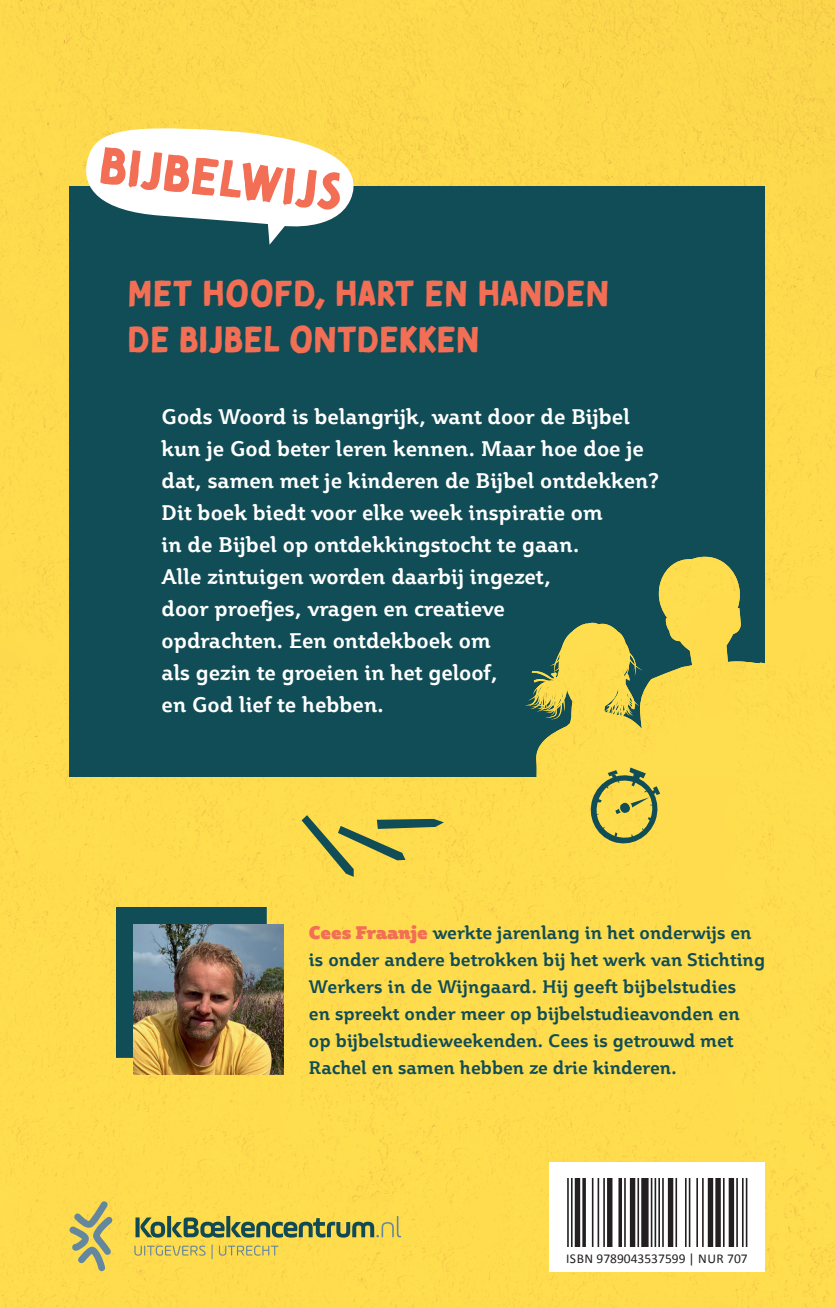
<style>
.page{position:relative;width:835px;height:1308px;background:#fff}
.page>*{position:absolute;margin:0;border:0;box-sizing:border-box;transform-origin:0 0}
.t1{font:51.2px "Tomarik Brush";color:#f26e54}
.t2{font:36px/46px "Tomarik Brush";color:#f26e54}
.t3{font:700 21px/32px "Plume";color:#fff}
.t4{font:700 18px/27px "Plume";color:#104d56}
.t5{font:13.6px "Calibri";color:#231f20}
.s1{font-family:"Plume Ad";font-weight:400;color:#f26e54}
</style>
<div class="page">
<div style="left:0;top:0;width:770px;height:257px;background:#fdd94c"></div>
<div style="left:770px;top:0;width:65px;height:1307px;background:#fedc4d"></div>
<div style="left:0;top:257px;width:102px;height:1050px;background:#fedc4d"></div>
<div style="left:704px;top:257px;width:66px;height:1050px;background:#fedc4e"></div>
<div style="left:102px;top:776px;width:534px;height:197px;background:#fedc4d"></div>
<div style="left:636px;top:776px;width:68px;height:531px;background:#fedc4d"></div>
<div style="left:102px;top:973px;width:67px;height:334px;background:#fedc4d"></div>
<div style="left:236px;top:973px;width:401px;height:334px;background:#fedc4d"></div>
<div style="left:169px;top:1074px;width:67px;height:233px;background:#fedc4d"></div>
<div style="left:69px;top:186px;width:695px;height:590px;background:#104d56"></div>
<svg style="left:525px;top:556px;width:239px;height:220px;fill:#fddc4e"></svg>
<img style="left:623px;top:558px;width:72px;height:170px">
<svg style="left:82px;top:124px;width:284px;height:121px"></svg>
<div style="left:549px;top:1161px;width:215px;height:109px;background:#fff"></div>
<svg style="left:135px;top:1215px;width:266px;height:22px;background:#9fa151"></svg>
<svg style="left:134px;top:1245px;width:72px;height:10px"></svg>
<svg style="left:212px;top:1243px;width:1px;height:15px"></svg>
<svg style="left:219px;top:1245px;width:59px;height:10px"></svg>
<svg style="left:69px;top:1200px;width:43px;height:70px;background:#c5bc6a"></svg>
<hr style="left:571px;top:1177px;width:2px;height:68px;background:#231f20">
<hr style="left:567px;top:1177px;width:2px;height:68px;background:#231f20">
<div style="left:575px;top:1177px;width:5px;height:68px;background:#231f20"></div>
<svg style="left:582px;top:1178px;width:4px;height:67px"></svg>
<hr style="left:603px;top:1177px;width:2px;height:68px;background:#231f20">
<hr style="left:598px;top:1177px;width:1px;height:68px;background:#231f20">
<hr style="left:592px;top:1177px;width:1px;height:68px;background:#231f20">
<div style="left:607px;top:1177px;width:5px;height:68px;background:#231f20"></div>
<svg style="left:618px;top:1178px;width:4px;height:67px"></svg>
<hr style="left:624px;top:1177px;width:2px;height:68px;background:#231f20">
<div style="left:630px;top:1177px;width:5px;height:68px;background:#231f20"></div>
<hr style="left:637px;top:1177px;width:2px;height:68px;background:#231f20">
<div style="left:641px;top:1177px;width:8px;height:68px;background:#231f20"></div>
<hr style="left:662px;top:1177px;width:2px;height:68px;background:#231f20">
<hr style="left:658px;top:1177px;width:2px;height:68px;background:#231f20">
<hr style="left:655px;top:1177px;width:1px;height:68px;background:#231f20">
<hr style="left:651px;top:1177px;width:1px;height:68px;background:#231f20">
<div style="left:668px;top:1177px;width:5px;height:68px;background:#231f20"></div>
<hr style="left:702px;top:1177px;width:2px;height:68px;background:#231f20">
<hr style="left:696px;top:1177px;width:2px;height:68px;background:#231f20">
<hr style="left:689px;top:1177px;width:1px;height:68px;background:#231f20">
<hr style="left:685px;top:1177px;width:2px;height:68px;background:#231f20">
<hr style="left:675px;top:1177px;width:2px;height:68px;background:#231f20">
<div style="left:715px;top:1177px;width:6px;height:68px;background:#231f20"></div>
<div style="left:708px;top:1177px;width:5px;height:68px;background:#231f20"></div>
<hr style="left:723px;top:1177px;width:2px;height:68px;background:#231f20">
<div style="left:729px;top:1177px;width:5px;height:68px;background:#231f20"></div>
<hr style="left:746px;top:1177px;width:1px;height:68px;background:#231f20">
<hr style="left:742px;top:1177px;width:2px;height:68px;background:#231f20">
<hr style="left:736px;top:1177px;width:2px;height:68px;background:#231f20">
<svg style="left:302px;top:815px;width:142px;height:61px;background:#cebf4e"></svg>
<div style="left:116px;top:906px;width:150px;height:151px;background:#104d56"></div>
<img style="left:133px;top:923px;width:150px;height:151px">
<svg style="left:587px;top:767px;width:75px;height:80px;background:#c6ba4f"></svg>
<h1 class="t1" style="left:105px;top:117px;width:245px;rotate:7deg">BIJBELWIJS</h1>
<h2 class="t2" style="left:128px;top:266px;width:483px">MET HOOFD, HART EN HANDEN<br>DE BIJBEL ONTDEKKEN</h2>
<p class="t3" style="left:162px;top:400px;width:499px">Gods Woord is belangrijk, want door de Bijbel kun je God beter leren kennen. Maar hoe doe je dat, samen met je kinderen de Bijbel ontdekken?<br>Dit boek biedt voor elke week inspiratie om<br>in de Bijbel op ontdekkingstocht te gaan.<br>Alle zintuigen worden daarbij ingezet,<br>door proefjes, vragen en creatieve<br>opdrachten. Een ontdekboek om<br>als gezin te groeien in het geloof,<br>en God lief te hebben.</p>
<p class="t4" style="left:309px;top:918px;width:458px"><span class="s1">Cees Fraanje</span> werkte jarenlang in het onderwijs en is onder andere betrokken bij het werk van Stichting Werkers in de Wijngaard. Hij geeft bijbelstudies<br>en spreekt onder meer op bijbelstudieavonden en op bijbelstudie weekenden. Cees is getrouwd met Rachel en samen hebben ze drie kinderen.</p>
<p class="t5" style="left:566px;top:1249px;width:183px">ISBN 9789043537599 | NUR 707</p>
</div>
